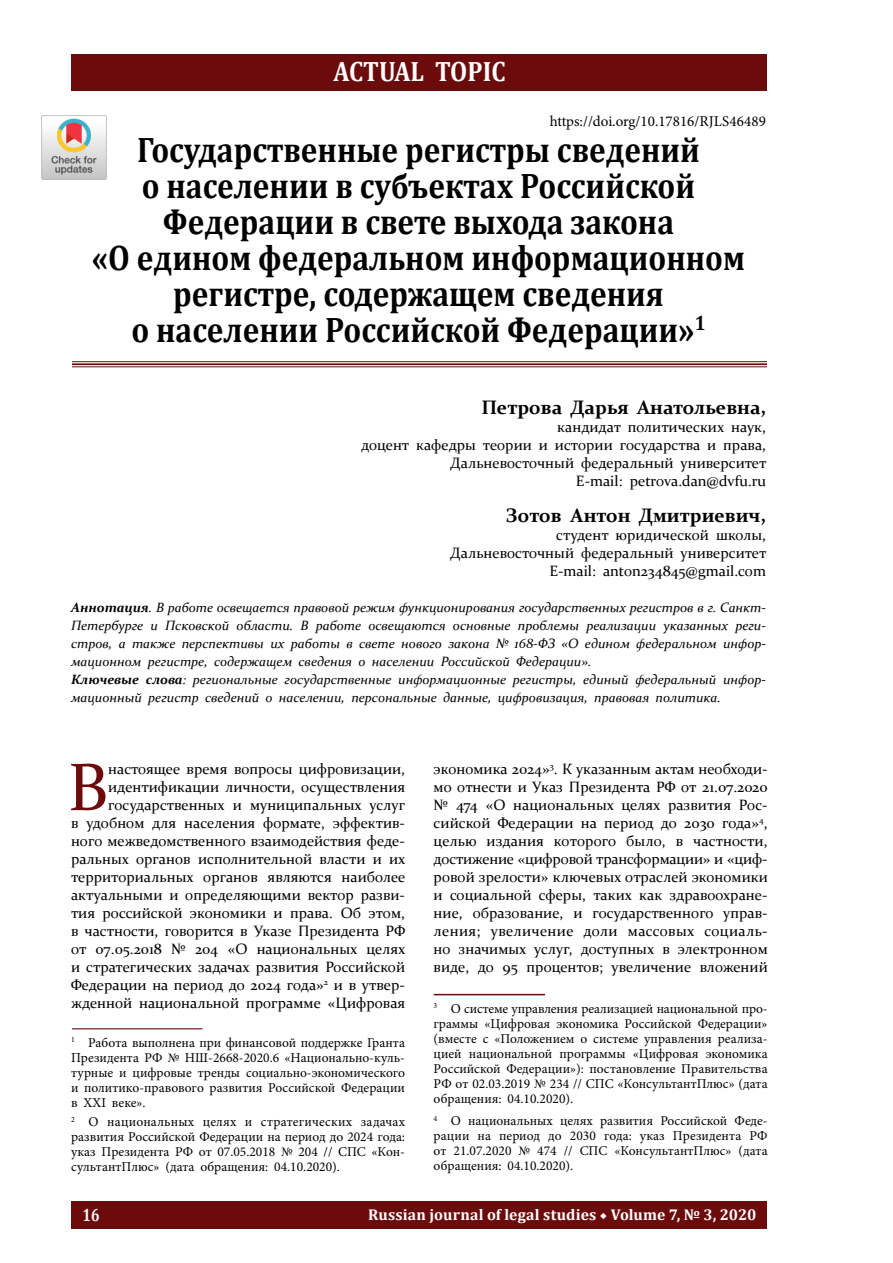
<style>
.page{position:relative;width:893px;height:1263px;background:#fff}
.page>*{position:absolute;margin:0;border:0;box-sizing:border-box;transform-origin:0 0}
.t1{font:67.65px "Constantia";color:#6b0b0c}
.t2{font:700 35.7px/36px "Cambria";color:#000;text-align:center;scale:.88 1}
.t3{font:700 28.2px "Cambria";color:#fff;scale:.88 1}
.t4{font:700 19.5px "Constantia";color:#000}
.t5{font:700 17.85px "Cambria";color:#fff;scale:.8 1}
.t6{font:700 15.6px "Cambria";letter-spacing:.01em;color:#fff}
.t7{font:15px/18px "Constantia";color:#000;text-align:right}
.t8{font:15px "Minion Pro";color:#000}
.t9{font:13.5px/15px "Minion Pro";color:#000;text-align:justify}
.t10{font:italic 13.5px/18px "Constantia";color:#000}
.s1{font-weight:700}
.s2{font-family:"Minion Pro";font-weight:400}
</style>
<div class="page">
<div style="left:72px;top:1202px;width:695px;height:27px;background:#6b0b0c"></div>
<div style="left:72px;top:54px;width:695px;height:36px;background:#6b0b0c"></div>
<hr style="left:72px;top:361px;width:695px;height:1px;background:#6b0b0c">
<hr style="left:72px;top:363px;width:695px;height:2px;background:#6b0b0c">
<hr style="left:72px;top:366px;width:695px;height:1px;background:#6b0b0c">
<hr style="left:434px;top:994px;width:111px;height:1px;background:#6b0b0c">
<hr style="left:72px;top:1028px;width:130px;height:1px;background:#6b0b0c">
<img style="left:41px;top:115px;width:66px;height:65px">
<h3 class="t3" style="left:333px;top:51px;width:197px">ACTUAL TOPIC</h3>
<p class="t8" style="left:550px;top:111px;width:218px">https://doi.org/10.17816/RJLS46489</p>
<h2 class="t2" style="left:92px;top:131px;width:744px">Государственные регистры сведений<br>о населении в субъектах Российской Федерации в свете выхода закона<br>«О едином федеральном информационном регистре, содержащем сведения<br>о населении Российской Федерации»<sup>1</sup></h2>
<h3 class="t4" style="left:481px;top:394px;width:286px">Петрова Дарья Анатольевна,</h3>
<p class="t7" style="left:361px;top:417px;width:407px">кандидат политических наук,<br>доцент кафедры теории и истории государства и права, Дальневосточный федеральный университет<br>E-mail: petrova.dan@dvfu.ru</p>
<h3 class="t4" style="left:506px;top:502px;width:262px">Зотов Антон Дмитриевич,</h3>
<p class="t7" style="left:450px;top:525px;width:318px">студент юридической школы,<br>Дальневосточный федеральный университет<br>E-mail: anton234845@gmail.com</p>
<p class="t10" style="left:71px;top:598px;width:696px"><span class="s1">Аннотация</span>. В работе освещается правовой режим функционирования государственных регистров в г. Санкт-Петербурге и Псковской области. В работе освещаются основные проблемы реализации указанных реги&shy;стров, а также перспективы их работы в свете нового закона № 168-ФЗ «О едином федеральном инфор&shy;мационном регистре, содержащем сведения о населении Российской Федерации».<br><span class="s1">Ключевые слова</span>: региональные государственные информационные регистры, единый федеральный инфор&shy;мационный регистр сведений о населении, персональные данные, цифровизация, правовая политика.</p>
<p class="t7" style="left:71px;top:759px;width:336px">настоящее время вопросы цифровизации, идентификации личности, осуществления государственных и муниципальных услуг<br>в удобном для населения формате, эффектив&shy;ного межведомственного взаимодействия феде&shy;ральных органов исполнительной власти и их территориальных органов являются наиболее актуальными и определяющими вектор разви&shy;тия российской экономики и права. Об этом, в частности, говорится в Указе Президента РФ от 07.05.2018 № 204 «О национальных целях и стратегических задачах развития Российской Федерации на период до 2024 года»<sup>2</sup> и в утвер&shy;жденной национальной программе «Цифровая</p>
<p class="t9" style="left:71px;top:1035px;width:335px"><sup>1</sup> Работа выполнена при финансовой поддержке Гранта Президента РФ № НШ-2668-2020.6 «Национально-куль&shy;турные и цифровые тренды социально-экономического и политико-правового развития Российской Федерации в XXI веке».</p>
<p class="t9" style="left:71px;top:1114px;width:336px"><sup>2</sup> О национальных целях и стратегических задачах развития Российской Федерации на период до 2024 года: указ Президента РФ от 07.05.2018 № 204 // СПС «Кон&shy;сультантПлюс» (дата обращения: 04.10.2020).</p>
<h1 class="t1" style="left:68px;top:741px;width:42px">В</h1>
<p class="t7" style="left:434px;top:759px;width:336px;text-align:justify">экономика 2024»<sup>3</sup>. К указанным актам необходи&shy;мо отнести и Указ Президента РФ от 21.07.2020 № 474 «О национальных целях развития Рос&shy;сийской Федерации на период до 2030 года»<sup>4</sup>, целью издания которого было, в частности, достижение «цифровой трансформации» и «циф&shy;ровой зрелости» ключевых отраслей экономики и социальной сферы, таких как здравоохране&shy;ние, образование, и государственного управ&shy;ления; увеличение доли массовых социаль&shy;но значимых услуг, доступных в электронном виде, до 95 процентов; увеличение вложений</p>
<p class="t9" style="left:434px;top:1001px;width:336px"><sup>3</sup> О системе управления реализацией национальной про&shy;граммы «Цифровая экономика Российской Федерации» (вместе с «Положением о системе управления реализа&shy;цией национальной программы «Цифровая экономика Российской Федерации»): постановление Правительства РФ от 02.03.2019 № 234 // СПС «КонсультантПлюс» (дата обращения: 04.10.2020).</p>
<p class="t9" style="left:434px;top:1113px;width:335px"><sup>4</sup> О национальных целях развития Российской Феде&shy;рации на период до 2030 года: указ Президента РФ от 21.07.2020 № 474 // СПС «КонсультантПлюс» (дата обращения: 04.10.2020).</p>
<p class="t5" style="left:83px;top:1202px;width:23px">16</p>
<p class="t6" style="left:368px;top:1203px;width:390px">Russian journal of legal studies <span class="s2">◆</span> Volume 7, № 3, 2020</p>
</div>
